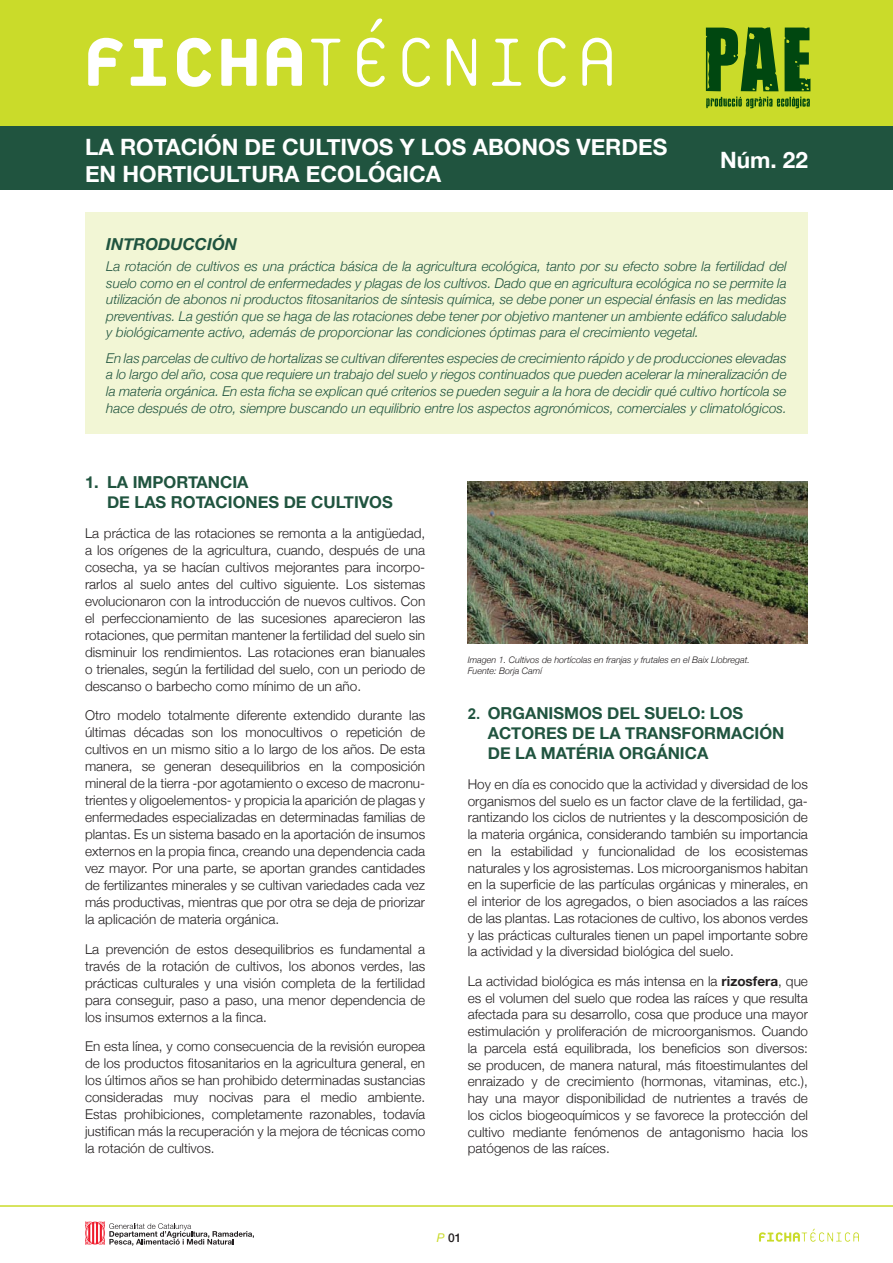
<style>
.page{position:relative;width:893px;height:1263px;background:#fff}
.page>*{position:absolute;margin:0;border:0;box-sizing:border-box;transform-origin:0 0}
.t1{font:800 101.7px "Platelet";color:#fff;scale:.96 1}
.t2{font:700 22.5px/27px "Helvetica Neue";color:#fff}
.t3{font:700 16.5px/20px "Helvetica Neue";color:#20543f}
.Tit__Introducció{font:italic 700 16.5px "Helvetica Neue";color:#20543f}
.Cos_de_text{font:300 13.5px/17px "Helvetica Neue";color:#231f20;text-align:justify}
.Cos_text_introducció{font:italic 300 13.5px/16.6px "Helvetica Neue";color:#20543f;text-align:justify}
.Número_de_pàgina{font:500 12px "Helvetica Neue";color:#231f20}
.Peu_figura_1{font:italic 300 9px/10.9px "Helvetica Neue";color:#231f20}
.s1{font-family:"Arial";font-size:15px}
.s2{font-weight:700}
.s3{font-weight:400;font-style:italic;color:#cadb2a}
</style>
<div class="page">
<div style="left:0;top:0;width:893px;height:128px;background:#cadb2a"></div>
<div style="left:0;top:126px;width:893px;height:64px;background:#20543f"></div>
<hr style="left:0;top:1205px;width:893px;height:2px;background:#cadb2a">
<svg style="left:706px;top:27px;width:104px;height:64px"></svg>
<svg style="left:706px;top:97px;width:104px;height:11px"></svg>
<svg style="left:85px;top:1221px;width:169px;height:25px"></svg>
<svg style="left:311px;top:39px;width:29px;height:47px"></svg>
<svg style="left:402px;top:38px;width:28px;height:49px"></svg>
<svg style="left:447px;top:39px;width:29px;height:47px"></svg>
<svg style="left:492px;top:39px;width:29px;height:47px"></svg>
<svg style="left:538px;top:38px;width:28px;height:49px"></svg>
<svg style="left:582px;top:38px;width:30px;height:48px"></svg>
<svg style="left:357px;top:18px;width:28px;height:69px"></svg>
<svg style="left:759px;top:1229px;width:100px;height:13px"></svg>
<div style="left:85px;top:213px;width:723px;height:221px;background:#f2f6d5"></div>
<img style="left:468px;top:481px;width:340px;height:163px">
<h1 class="t1" style="left:80px;top:15px;width:238px">FICHA</h1>
<h2 class="t2" style="left:85px;top:134px;width:584px">LA ROTACIÓN DE CULTIVOS Y LOS ABONOS VERDES<br>EN HORTICULTURA ECOLÓGICA</h2>
<h2 class="t2" style="left:720px;top:147px;width:89px">Núm. 22</h2>
<p class="Tit__Introducció" style="left:106px;top:231px;width:132px">INTRODUCCIÓN</p>
<p class="Cos_text_introducció" style="left:106px;top:257px;width:682px">La rotación de cultivos es una práctica básica de la agricultura ecológica, tanto por su efecto sobre la fertilidad del suelo como en el control de enfermedades y plagas de los cultivos. Dado que en agricultura ecológica no se permite la utilización de abonos ni productos fitosanitarios de síntesis química, se debe poner un especial énfasis en las medidas preventivas. La gestión que se haga de las rotaciones debe tener por objetivo mantener un ambiente edáfico saludable y biológicamente activo, además de proporcionar las condiciones óptimas para el crecimiento vegetal.</p>
<p class="Cos_text_introducció" style="left:106px;top:349px;width:682px">En las parcelas de cultivo de hortalizas se cultivan diferentes especies de crecimiento rápido y de producciones elevadas a lo largo del año, cosa que requiere un trabajo del suelo y riegos continuados que pueden acelerar la mineralización de la materia orgánica. En esta ficha se explican qué criterios se pueden seguir a la hora de decidir qué cultivo hortícola se hace después de otro, siempre buscando un equilibrio entre los aspectos agronómicos, comerciales y climatológicos.</p>
<p class="t3" style="left:107px;top:473px;width:287px;text-indent:-22px">1. LA IMPORTANCIA<br>DE LAS ROTACIONES DE CULTIVOS</p>
<p class="Cos_de_text" style="left:85px;top:524px;width:342px">La práctica de las rotaciones se remonta a la antigüedad, a los orígenes de la agricultura, cuando, después de una cosecha, ya se hacían cultivos mejorantes para incorpo&shy;rarlos al suelo antes del cultivo siguiente. Los sistemas evolucionaron con la introducción de nuevos cultivos. Con el perfeccionamiento de las sucesiones aparecieron las rotaciones, que permitan mantener la fertilidad del suelo sin disminuir los rendimientos. Las rotaciones eran bianuales o trienales, según la fertilidad del suelo, con un periodo de descanso o barbecho como mínimo de un año.</p>
<p class="Cos_de_text" style="left:85px;top:706px;width:342px">Otro modelo totalmente diferente extendido durante las últimas décadas son los monocultivos o repetición de cultivos en un mismo sitio a lo largo de los años. De esta manera, se generan desequilibrios en la composición mineral de la tierra -por agotamiento o exceso de macronu&shy;trientes y oligoelementos- y propicia la aparición de plagas y enfermedades especializadas en determinadas familias de plantas. Es un sistema basado en la aportación de insumos externos en la propia finca, creando una dependencia cada vez mayor. Por una parte, se aportan grandes cantidades de fertilizantes minerales y se cultivan variedades cada vez más productivas, mientras que por otra se deja de priorizar la aplicación de materia orgánica.</p>
<p class="Cos_de_text" style="left:85px;top:940px;width:342px">La prevención de estos desequilibrios es fundamental a través de la rotación de cultivos, los abonos verdes, las prácticas culturales y una visión completa de la fertilidad para conseguir, paso a paso, una menor dependencia de los insumos externos a la finca.</p>
<p class="Cos_de_text" style="left:85px;top:1037px;width:342px">En esta línea, y como consecuencia de la revisión europea de los productos fitosanitarios en la agricultura general, en los últimos años se han prohibido determinadas sustancias consideradas muy nocivas para el medio ambiente.<br>Estas prohibiciones, completamente razonables, todavía justifican más la recuperación y la mejora de técnicas como la rotación de cultivos.</p>
<p class="Peu_figura_1" style="left:468px;top:654px;width:284px">Imagen 1. Cultivos de hortícolas en franjas y frutales en el Baix Llobregat.<br>Fuente: Borja Camí</p>
<p class="t3" style="left:488px;top:704px;width:298px;text-indent:-20px"><span class="s1">2.</span> ORGANISMOS DEL SUELO: LOS<br>ACTORES DE LA TRANSFORMACIÓN<br>DE LA MATÉRIA ORGÁNICA</p>
<p class="Cos_de_text" style="left:468px;top:775px;width:342px">Hoy en día es conocido que la actividad y diversidad de los organismos del suelo es un factor clave de la fertilidad, ga&shy;rantizando los ciclos de nutrientes y la descomposición de la materia orgánica, considerando también su importancia en la estabilidad y funcionalidad de los ecosistemas naturales y los agrosistemas. Los microorganismos habitan en la superficie de las partículas orgánicas y minerales, en el interior de los agregados, o bien asociados a las raíces de las plantas. Las rotaciones de cultivo, los abonos verdes y las prácticas culturales tienen un papel importante sobre la actividad y la diversidad biológica del suelo.</p>
<p class="Cos_de_text" style="left:468px;top:972px;width:342px">La actividad biológica es más intensa en la <span class="s2">rizosfera</span>, que es el volumen del suelo que rodea las raíces y que resulta afectada para su desarrollo, cosa que produce una mayor estimulación y proliferación de microorganismos. Cuando la parcela está equilibrada, los beneficios son diversos: se producen, de manera natural, más fitoestimulantes del enraizado y de crecimiento (hormonas, vitaminas, etc.), hay una mayor disponibilidad de nutrientes a través de los ciclos biogeoquímicos y se favorece la protección del cultivo mediante fenómenos de antagonismo hacia los patógenos de las raíces.</p>
<p class="Número_de_pàgina" style="left:437px;top:1228px;width:26px"><span class="s3">P</span> 01</p>
</div>
